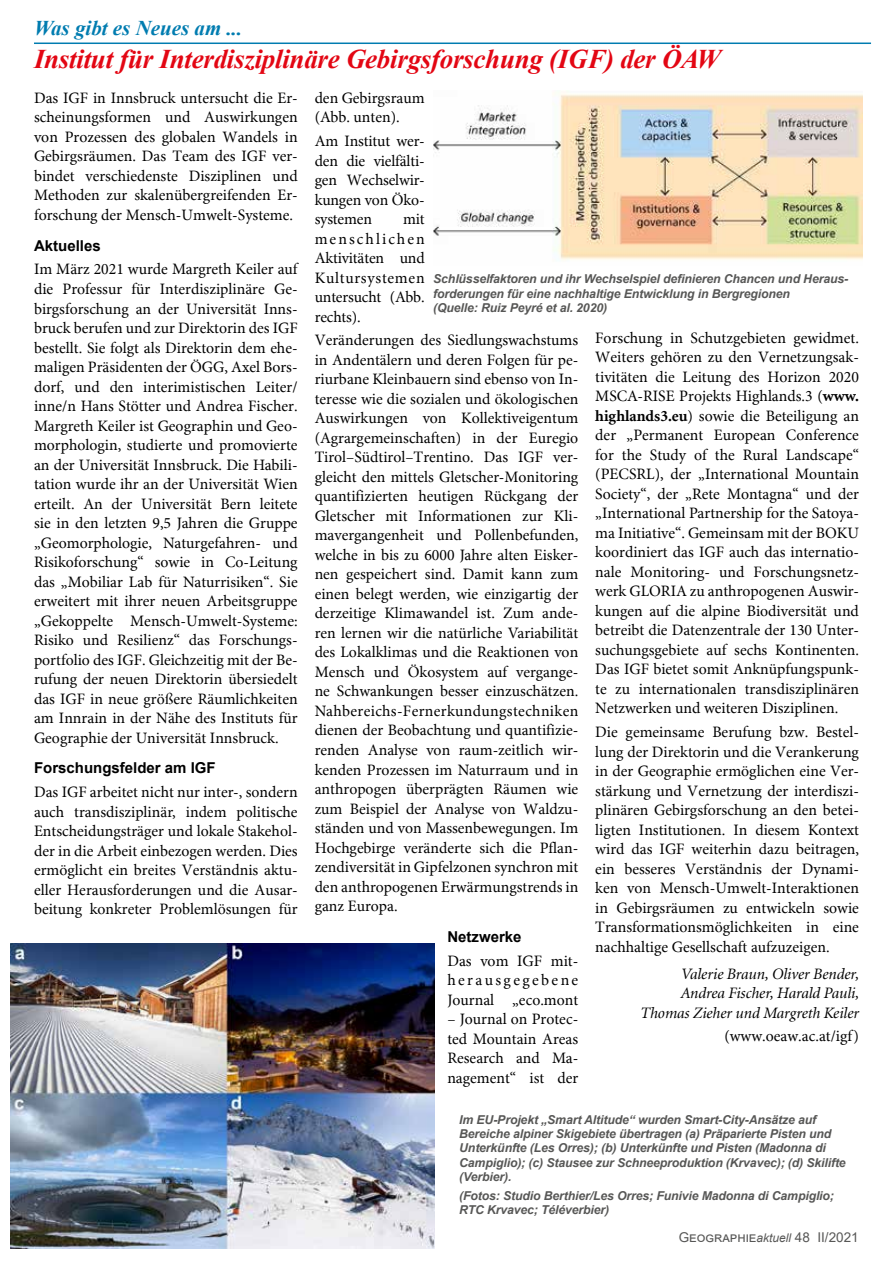
<style>
.page{position:relative;width:893px;height:1263px;background:#fff}
.page>*{position:absolute;margin:0;border:0;box-sizing:border-box;transform-origin:0 0}
.t1{font:italic 700 27px "Times New Roman";letter-spacing:-.01em;color:#e30613}
.t2{font:italic 700 21px "Times New Roman";color:#007cb0}
.t3{font:15.75px/19.5px "Minion";color:#000;text-align:justify}
.t4{font:italic 15.75px/19px "Minion";letter-spacing:-.005em;color:#000;text-align:right}
.t5{font:700 15px "Arial";color:#000}
.t6{font:13.5px "Arial";color:#575756}
.t7{font:italic 700 12.3px/14.4px "Arial";letter-spacing:-.01em;color:#575756}
.s1{font-weight:700}
.s2{font-style:italic;font-size:12px}
</style>
<div class="page">
<hr style="left:34px;top:43px;width:837px;height:1px;background:#007cb0">
<img style="left:11px;top:944px;width:424px;height:304px">
<img style="left:433px;top:91px;width:429px;height:169px">
<h2 class="t2" style="left:34px;top:14px;width:210px">Was gibt es Neues am ...</h2>
<h1 class="t1" style="left:34px;top:40px;width:688px">Institut für Interdisziplinäre Gebirgsforschung (IGF) der ÖAW</h1>
<p class="t3" style="left:34px;top:88px;width:265px">Das IGF in Innsbruck untersucht die Er&shy;scheinungsformen und Auswirkungen von Prozessen des globalen Wandels in Gebirgsräumen. Das Team des IGF ver&shy;bindet verschiedenste Disziplinen und Methoden zur skalenübergreifenden Er&shy;forschung der Mensch-Umwelt-Systeme.</p>
<p class="t5" style="left:34px;top:235px;width:68px">Aktuelles</p>
<p class="t3" style="left:34px;top:260px;width:265px">Im März 2021 wurde Margreth Keiler auf die Professur für Interdisziplinäre Ge&shy;birgsforschung an der Universität Inns&shy;bruck berufen und zur Direktorin des IGF bestellt. Sie folgt als Direktorin dem ehe&shy;maligen Präsidenten der ÖGG, Axel Bors&shy;dorf, und den interimistischen Leiter/ inne/n Hans Stötter und Andrea Fischer.<br>Margreth Keiler ist Geographin und Geo&shy;morphologin, studierte und promovierte an der Universität Innsbruck. Die Habili&shy;tation wurde ihr an der Universität Wien erteilt. An der Universität Bern leitete sie in den letzten 9,5 Jahren die Gruppe „Geomorphologie, Naturgefahren- und Risikoforschung“ sowie in Co-Leitung das „Mobiliar Lab für Naturrisiken“. Sie erweitert mit ihrer neuen Arbeitsgruppe „Gekoppelte Mensch-Umwelt-Systeme:<br>Risiko und Resilienz“ das Forschungs&shy;portfolio des IGF. Gleichzeitig mit der Be&shy;rufung der neuen Direktorin übersiedelt das IGF in neue größere Räumlichkeiten am Innrain in der Nähe des Instituts für Geographie der Universität Innsbruck.</p>
<p class="t5" style="left:34px;top:757px;width:183px">Forschungsfelder am IGF</p>
<p class="t3" style="left:34px;top:782px;width:265px">Das IGF arbeitet nicht nur inter-, sondern auch transdisziplinär, indem politische Entscheidungsträger und lokale Stakehol&shy;der in die Arbeit einbezogen werden. Dies ermöglicht ein breites Verständnis aktu&shy;eller Herausforderungen und die Ausar&shy;beitung konkreter Problemlösungen für</p>
<p class="t3" style="left:315px;top:88px;width:112px">den Gebirgsraum (Abb. unten).</p>
<p class="t3" style="left:315px;top:131px;width:112px">Am Institut wer&shy;den die vielfälti&shy;gen Wechselwir&shy;kungen von Öko&shy;systemen</p>
<p class="t3" style="left:315px;top:209px;width:112px;text-indent:88px">mit menschlichen Aktivitäten und Kultursystemen untersucht (Abb. rechts).</p>
<p class="t3" style="left:315px;top:330px;width:265px">Veränderungen des Siedlungswachstums in Andentälern und deren Folgen für pe&shy;riurbane Kleinbauern sind ebenso von In&shy;teresse wie die sozialen und ökologischen Auswirkungen von Kollektiveigentum (Agrargemeinschaften) in der Euregio Tirol–Südtirol–Trentino. Das IGF ver&shy;gleicht den mittels Gletscher-Monitoring quantifizierten heutigen Rückgang der Gletscher mit Informationen zur Kli&shy;mavergangenheit und Pollenbefunden, welche in bis zu 6000 Jahre alten Eisker&shy;nen gespeichert sind. Damit kann zum einen belegt werden, wie einzigartig der derzeitige Klimawandel ist. Zum ande&shy;ren lernen wir die natürliche Variabilität des Lokalklimas und die Reaktionen von Mensch und Ökosystem auf vergange&shy;ne Schwankungen besser einzuschätzen.<br>Nahbereichs-Fernerkundungstechniken dienen der Beobachtung und quantifizie&shy;renden Analyse von raum-zeitlich wir&shy;kenden Prozessen im Naturraum und in anthropogen überprägten Räumen wie zum Beispiel der Analyse von Waldzu&shy;ständen und von Massenbewegungen. Im Hochgebirge veränderte sich die Pflan&shy;zendiversität in Gipfelzonen synchron mit den anthropogenen Erwärmungstrends in ganz Europa.</p>
<p class="t5" style="left:447px;top:926px;width:76px">Netzwerke</p>
<p class="t3" style="left:447px;top:951px;width:132px">Das vom IGF mit&shy;herausgegebene Journal „eco.mont</p>
<p class="t3" style="left:447px;top:1009px;width:132px">– Journal on Protec&shy;ted Mountain Areas Research and Ma&shy;nagement“ ist der</p>
<p class="t7" style="left:433px;top:272px;width:416px">Schlüsselfaktoren und ihr Wechselspiel definieren Chancen und Heraus&shy;forderungen für eine nachhaltige Entwicklung in Bergregionen<br>(Quelle: Ruiz Peyré et al. 2020)</p>
<p class="t3" style="left:595px;top:328px;width:265px">Forschung in Schutzgebieten gewidmet.<br>Weiters gehören zu den Vernetzungsak&shy;tivitäten die Leitung des Horizon 2020<br>MSCA-RISE Projekts Highlands.3 (<span class="s1">www. highlands3.eu</span>) sowie die Beteiligung an der „Permanent European Conference for the Study of the Rural Landscape“ (PECSRL), der „International Mountain Society“, der „Rete Montagna“ und der „International Partnership for the Satoya&shy;ma Initiative“. Gemeinsam mit der BOKU koordiniert das IGF auch das internatio&shy;nale Monitoring- und Forschungsnetz&shy;werk GLORIA zu anthropogenen Auswir&shy;kungen auf die alpine Biodiversität und betreibt die Datenzentrale der 130 Unter&shy;suchungsgebiete auf sechs Kontinenten.<br>Das IGF bietet somit Anknüpfungspunk&shy;te zu internationalen transdisziplinären Netzwerken und weiteren Disziplinen.</p>
<p class="t3" style="left:595px;top:722px;width:265px">Die gemeinsame Berufung bzw. Bestel&shy;lung der Direktorin und die Verankerung in der Geographie ermöglichen eine Ver&shy;stärkung und Vernetzung der interdiszi&shy;plinären Gebirgsforschung an den betei&shy;ligten Institutionen. In diesem Kontext wird das IGF weiterhin dazu beitragen, ein besseres Verständnis der Dynami&shy;ken von Mensch-Umwelt-Interaktionen in Gebirgsräumen zu entwickeln sowie Transformationsmöglichkeiten in eine nachhaltige Gesellschaft aufzuzeigen.</p>
<p class="t4" style="left:641px;top:965px;width:220px">Valerie Braun, Oliver Bender,<br>Andrea Fischer, Harald Pauli,<br>Thomas Zieher und Margreth Keiler</p>
<p class="t3" style="left:724px;top:1026px;width:136px">(www.oeaw.ac.at/igf)</p>
<p class="t7" style="left:459px;top:1112px;width:388px">Im EU-Projekt „Smart Altitude“ wurden Smart-City-Ansätze auf Bereiche alpiner Skigebiete übertragen (a) Präparierte Pisten und Unterkünfte (Les Orres); (b) Unterkünfte und Pisten (Madonna di Campiglio); (c) Stausee zur Schneeproduktion (Krvavec); (d) Skilifte (Verbier).</p>
<p class="t7" style="left:459px;top:1188px;width:376px">(Fotos: Studio Berthier/Les Orres; Funivie Madonna di Campiglio;<br>RTC Krvavec; Téléverbier)</p>
<p class="t6" style="left:679px;top:1228px;width:181px">Geographie<span class="s2">aktuell</span> 48 II/2021</p>
</div>
